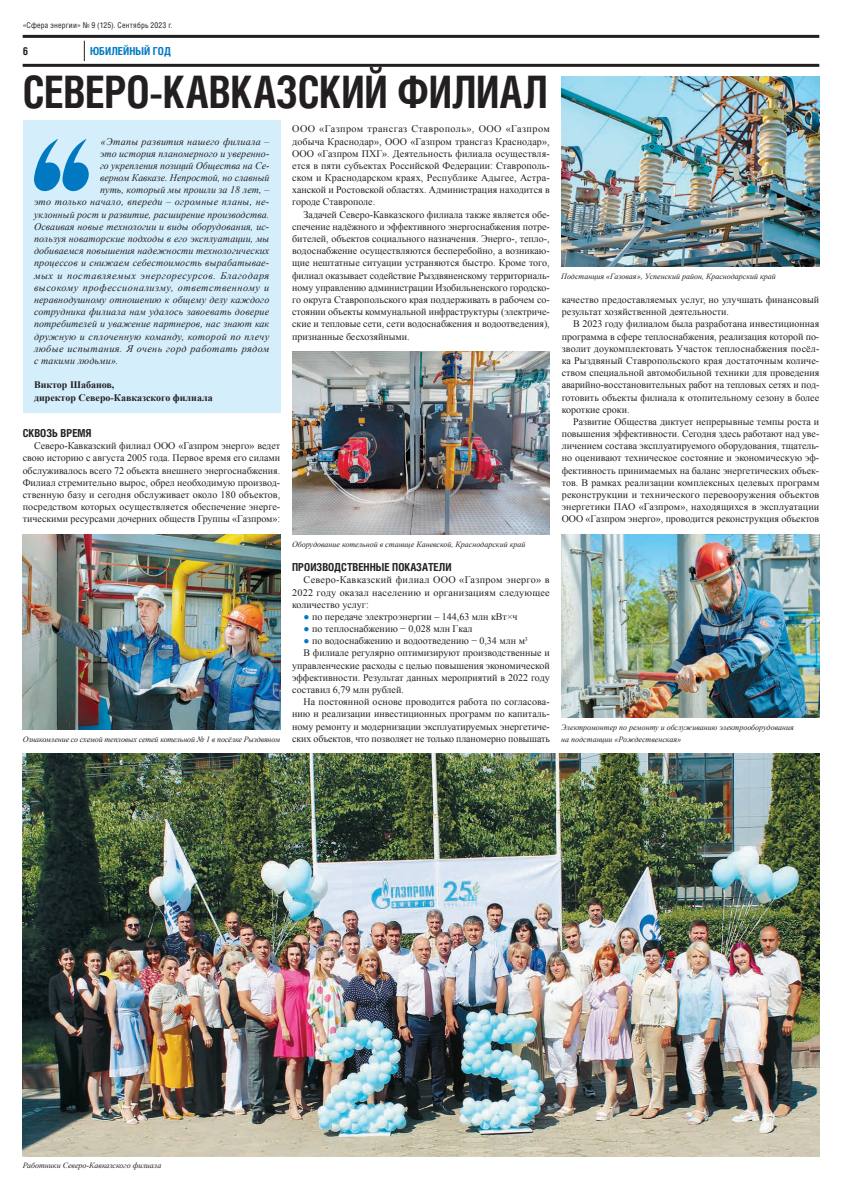
<style>
.page{position:relative;width:842px;height:1191px;background:#fff}
.page>*{position:absolute;margin:0;border:0;box-sizing:border-box;transform-origin:0 0}
.t1{font:700 44.8px "Helios Cond";letter-spacing:-.01em;color:#231f20;scale:.93 1}
.t2{font:700 11px "Helios Cond";color:#231f20}
.t3{font:700 11px "Helios Cond";letter-spacing:.005em;color:#0079c2}
.t4{font:10px/12.2px "Times New Roman";color:#231f20;text-align:justify}
.t5{font:italic 10px "Times New Roman";letter-spacing:.01em;color:#231f20}
.t6{font:italic 10px "Times New Roman";letter-spacing:.05em;color:#231f20}
.t7{font:700 10px/12.2px "Times New Roman";color:#231f20}
.t8{font:italic 10px "Times New Roman";letter-spacing:.03em;color:#231f20}
.t9{font:italic 10px "Times New Roman";letter-spacing:.035em;color:#231f20}
.t10{font:italic 8px "Times New Roman";color:#231f20}
.t11{font:8px "Helios Cond";letter-spacing:.02em;color:#231f20}
.s1{color:#0079c2}
</style>
<div class="page">
<svg style="left:84px;top:41px;width:1px;height:20px"></svg>
<hr style="left:23px;top:64px;width:796px;height:3px;background:#231f20">
<hr style="left:23px;top:35px;width:796px;height:3px;background:#231f20">
<div style="left:23px;top:120px;width:258px;height:293px;background:#d4effb"></div>
<svg style="left:34px;top:139px;width:55px;height:53px"></svg>
<img style="left:23px;top:754px;width:796px;height:402px">
<img style="left:561px;top:77px;width:258px;height:189px">
<img style="left:561px;top:534px;width:258px;height:183px">
<img style="left:23px;top:534px;width:258px;height:195px">
<img style="left:292px;top:352px;width:258px;height:182px">
<p class="t11" style="left:23px;top:21px;width:152px">«Сфера энергии» № 9 (125). Сентябрь 2023 г.</p>
<p class="t2" style="left:23px;top:44px;width:7px">6</p>
<p class="t3" style="left:90px;top:44px;width:83px">ЮБИЛЕЙНЫЙ ГОД</p>
<h1 class="t1" style="left:23px;top:65px;width:566px">СЕВЕРО-КАВКАЗСКИЙ ФИЛИАЛ</h1>
<p class="t5" style="left:101px;top:134px;width:170px">«Этапы развития нашего филиала –</p>
<p class="t5" style="left:100px;top:146px;width:171px">это история планомерного и уверенно-</p>
<p class="t5" style="left:100px;top:159px;width:171px">го укрепления позиций Общества на Се-</p>
<p class="t5" style="left:100px;top:171px;width:171px">верном Кавказе. Непростой, но славный</p>
<p class="t5" style="left:100px;top:183px;width:171px">путь, который мы прошли за 18 лет, –</p>
<p class="t5" style="left:34px;top:195px;width:237px">это только начало, впереди – огромные планы, не-</p>
<p class="t5" style="left:34px;top:207px;width:237px">уклонный рост и развитие, расширение производства.</p>
<p class="t5" style="left:34px;top:220px;width:237px">Осваивая новые технологии и виды оборудования, ис-</p>
<p class="t5" style="left:34px;top:232px;width:237px">пользуя новаторские подходы в его эксплуатации, мы</p>
<p class="t5" style="left:34px;top:244px;width:237px">добиваемся повышения надежности технологических</p>
<p class="t5" style="left:34px;top:256px;width:237px">процессов и снижаем себестоимость вырабатывае-</p>
<p class="t6" style="left:34px;top:268px;width:237px">мых и поставляемых энергоресурсов. Благодаря</p>
<p class="t6" style="left:34px;top:280px;width:237px">высокому профессионализму, ответственному и</p>
<p class="t5" style="left:34px;top:293px;width:237px">неравнодушному отношению к общему делу каждого</p>
<p class="t5" style="left:34px;top:305px;width:237px">сотрудника филиала нам удалось завоевать доверие</p>
<p class="t5" style="left:34px;top:317px;width:237px">потребителей и уважение партнеров, нас знают как</p>
<p class="t8" style="left:34px;top:329px;width:237px">дружную и сплоченную команду, которой по плечу</p>
<p class="t9" style="left:34px;top:341px;width:237px">любые испытания. Я очень горд работать рядом</p>
<p class="t5" style="left:34px;top:354px;width:86px">с такими людьми».</p>
<p class="t7" style="left:34px;top:378px;width:180px">Виктор Шабанов,<br>директор Северо-Кавказского филиала</p>
<p class="t2" style="left:23px;top:426px;width:70px">СКВОЗЬ ВРЕМЯ</p>
<p class="t4" style="left:23px;top:439px;width:259px;text-indent:11px">Северо-Кавказский филиал ООО «Газпром энерго» ведет свою историю с августа 2005 года. Первое время его силами обслуживалось всего 72 объекта внешнего энергоснабжения.<br>Филиал стремительно вырос, обрел необходимую производ&shy;ственную базу и сегодня обслуживает около 180 объектов, посредством которых осуществляется обеспечение энерге&shy;тическими ресурсами дочерних обществ Группы «Газпром»:</p>
<p class="t4" style="left:292px;top:123px;width:259px">ООО «Газпром трансгаз Ставрополь», ООО «Газпром добыча Краснодар», ООО «Газпром трансгаз Краснодар», ООО «Газпром ПХГ». Деятельность филиала осуществля&shy;ется в пяти субъектах Российской Федерации: Ставрополь&shy;ском и Краснодарском краях, Республике Адыгее, Астра&shy;ханской и Ростовской областях. Администрация находится в городе Ставрополе.</p>
<p class="t4" style="left:292px;top:208px;width:259px;text-indent:11px">Задачей Северо-Кавказского филиала также является обе&shy;спечение надёжного и эффективного энергоснабжения потре&shy;бителей, объектов социального назначения. Энерго-, тепло-, водоснабжение осуществляются бесперебойно, а возникаю&shy;щие нештатные ситуации устраняются быстро. Кроме того, филиал оказывает содействие Рыздвяненскому территориаль&shy;ному управлению администрации Изобильненского городско&shy;го округа Ставропольского края поддерживать в рабочем со&shy;стоянии объекты коммунальной инфраструктуры (электриче&shy;ские и тепловые сети, сети водоснабжения и водоотведения), признанные бесхозяйными.</p>
<p class="t10" style="left:292px;top:538px;width:235px">Оборудование котельной в станице Каневской, Краснодарский край</p>
<p class="t10" style="left:561px;top:270px;width:216px">Подстанция «Газовая», Успенский район, Краснодарский край</p>
<p class="t4" style="left:562px;top:293px;width:259px">качество предоставляемых услуг, но улучшать финансовый результат хозяйственной деятельности.</p>
<p class="t4" style="left:562px;top:318px;width:259px;text-indent:11px">В 2023 году филиалом была разработана инвестиционная программа в сфере теплоснабжения, реализация которой по&shy;зволит доукомплектовать Участок теплоснабжения посёл&shy;ка Рыздвяный Ставропольского края достаточным количе&shy;ством специальной автомобильной техники для проведения аварийно-восстановительных работ на тепловых сетях и под&shy;готовить объекты филиала к отопительному сезону в более короткие сроки.</p>
<p class="t4" style="left:562px;top:415px;width:259px;text-indent:11px">Развитие Общества диктует непрерывные темпы роста и повышения эффективности. Сегодня здесь работают над уве&shy;личением состава эксплуатируемого оборудования, тщатель&shy;но оценивают техническое состояние и экономическую эф&shy;фективность принимаемых на баланс энергетических объек&shy;тов. В рамках реализации комплексных целевых программ реконструкции и технического перевооружения объектов энергетики ПАО «Газпром», находящихся в эксплуатации ООО «Газпром энерго», проводится реконструкция объектов</p>
<p class="t2" style="left:292px;top:560px;width:161px">ПРОИЗВОДСТВЕННЫЕ ПОКАЗАТЕЛИ</p>
<p class="t4" style="left:292px;top:573px;width:259px;text-indent:11px">Северо-Кавказский филиал ООО «Газпром энерго» в 2022 году оказал населению и организациям следующее количество услуг:</p>
<p class="t4" style="left:304px;top:610px;width:216px"><span class="s1">●</span> по передаче электроэнергии – 144,63 млн кВт×ч</p>
<p class="t4" style="left:304px;top:622px;width:171px"><span class="s1">●</span> по теплоснабжению − 0,028 млн Гкал</p>
<p class="t4" style="left:304px;top:634px;width:226px"><span class="s1">●</span> по водоснабжению и водоотведению − 0,34 млн м<sup>3</sup></p>
<p class="t4" style="left:304px;top:647px;width:248px">В филиале регулярно оптимизируют производственные и</p>
<p class="t4" style="left:292px;top:659px;width:259px">управленческие расходы с целью повышения экономической</p>
<p class="t4" style="left:292px;top:671px;width:259px">эффективности. Результат данных мероприятий в 2022 году</p>
<p class="t4" style="left:292px;top:683px;width:113px">составил 6,79 млн рублей.</p>
<p class="t4" style="left:304px;top:695px;width:248px">На постоянной основе проводится работа по согласова-</p>
<p class="t4" style="left:292px;top:708px;width:259px">нию и реализации инвестиционных программ по капиталь-</p>
<p class="t4" style="left:292px;top:720px;width:259px">ному ремонту и модернизации эксплуатируемых энергетиче-</p>
<p class="t4" style="left:292px;top:732px;width:259px">ских объектов, что позволяет не только планомерно повышать</p>
<p class="t10" style="left:561px;top:721px;width:234px">Электромонтер по ремонту и обслуживанию электрооборудования</p>
<p class="t10" style="left:23px;top:733px;width:259px">Ознакомление со схемой тепловых сетей котельной № 1 в посёлке Рыздвяном</p>
<p class="t10" style="left:561px;top:733px;width:121px">на подстанции «Рождественская»</p>
<p class="t10" style="left:23px;top:1160px;width:140px">Работники Северо-Кавказского филиала</p>
</div>
